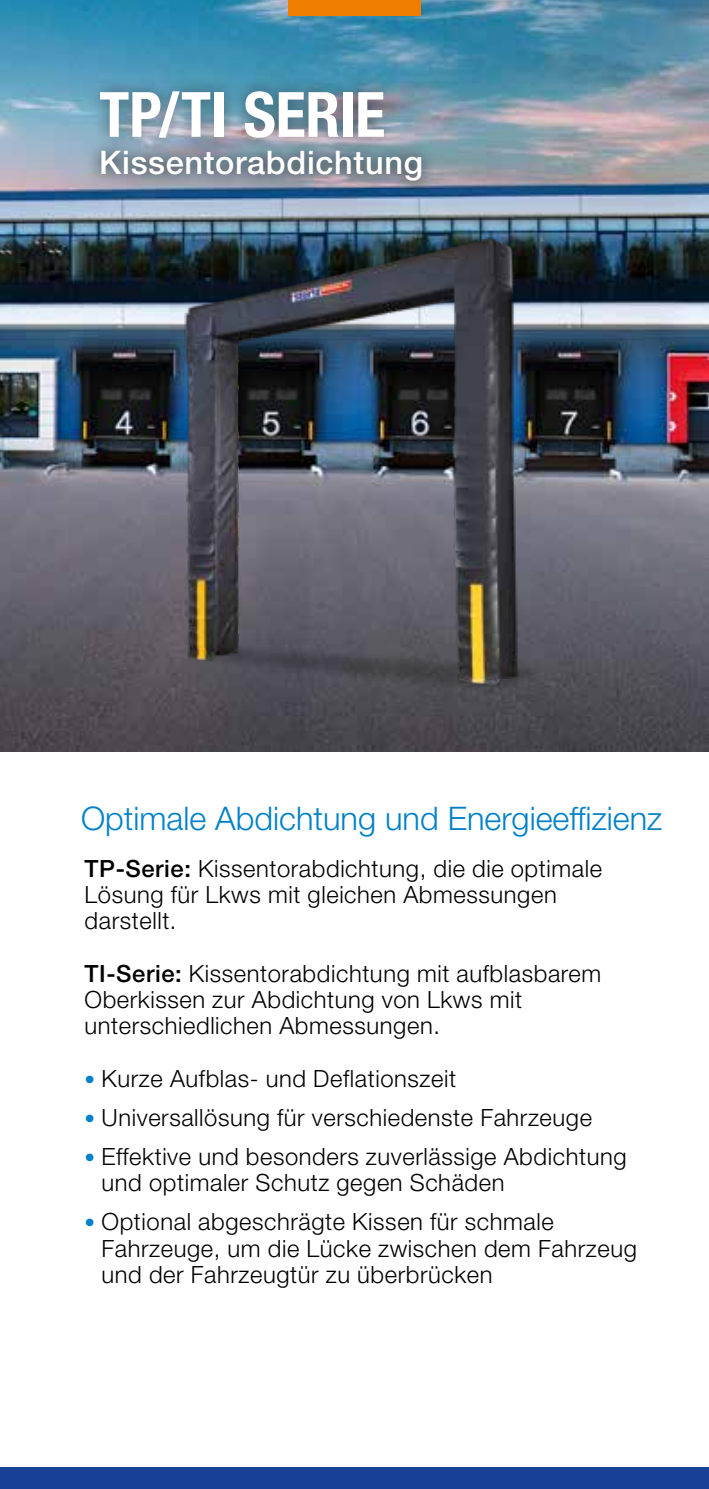
<style>
.page{position:relative;width:709px;height:1489px;background:#fff}
.page>*{position:absolute;margin:0;border:0;box-sizing:border-box;transform-origin:0 0}
.t1{font:700 condensed 62.5px "Helvetica Neue LT Std";letter-spacing:-.005em;color:#fff}
.t2{font:300 32.5px "Helvetica Neue LT Std";color:#0081c9}
.t3{font:500 32.5px "Helvetica Neue LT Std";letter-spacing:.02em;color:#fff}
.t4{font:300 23.75px/26.2px "Helvetica Neue LT Std";letter-spacing:.025em;color:#000}
.s1{font-weight:500}
.s2{font-size:21.25px;color:#0081c9}
</style>
<div class="page">
<img style="left:0;top:262px;width:709px;height:489px">
<div style="left:0;top:1467px;width:709px;height:21px;background:#164194"></div>
<img style="left:0;top:0;width:709px;height:262px">
<div style="left:288px;top:0;width:133px;height:15px;background:#ef7d00"></div>
<img style="left:109px;top:217px;width:490px;height:535px">
<div style="left:86px;top:76px;width:312px;height:76px;background:#000;opacity:.44"></div>
<div style="left:87px;top:137px;width:349px;height:58px;background:#000;opacity:.75"></div>
<h1 class="t1" style="left:99px;top:77px;width:287px">TP/TI SERIE</h1>
<h2 class="t3" style="left:99px;top:143px;width:325px">Kissentorabdichtung</h2>
<h2 class="t2" style="left:81px;top:798px;width:582px">Optimale Abdichtung und Energieeffizienz</h2>
<p class="t4" style="left:85px;top:854px;width:519px"><span class="s1">TP-Serie:</span> Kissentorabdichtung, die die optimale<br>Lösung für Lkws mit gleichen Abmessungen darstellt.</p>
<p class="t4" style="left:85px;top:959px;width:518px"><span class="s1">TI-Serie:</span> Kissentorabdichtung mit aufblasbarem<br>Oberkissen zur Abdichtung von Lkws mit unterschiedlichen Abmessungen.</p>
<p class="t4" style="left:85px;top:1064px;width:373px"><span class="s2">•</span> Kurze Aufblas- und Deflationszeit</p>
<p class="t4" style="left:85px;top:1103px;width:509px"><span class="s2">•</span> Universallösung für verschiedenste Fahrzeuge</p>
<p class="t4" style="left:102px;top:1142px;width:526px;text-indent:-17px"><span class="s2">•</span> Effektive und besonders zuverlässige Abdichtung und optimaler Schutz gegen Schäden</p>
<p class="t4" style="left:102px;top:1208px;width:537px;text-indent:-17px"><span class="s2">•</span> Optional abgeschrägte Kissen für schmale<br>Fahrzeuge, um die Lücke zwischen dem Fahrzeug und der Fahrzeugtür zu überbrücken</p>
</div>
